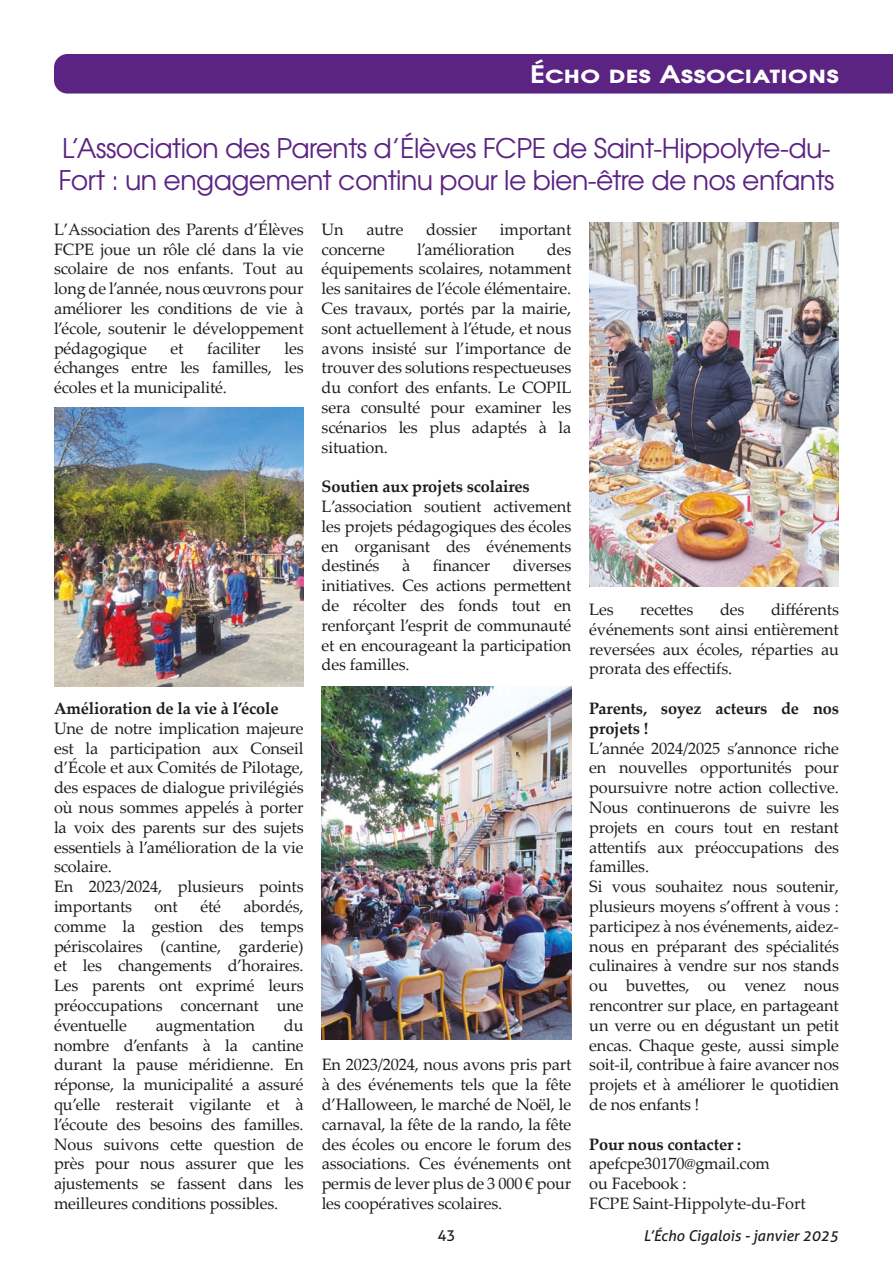
<style>
.page{position:relative;width:893px;height:1263px;background:#fff}
.page>*{position:absolute;margin:0;border:0;box-sizing:border-box;transform-origin:0 0}
.t1{font:27px/32.4px "Te X Gyre Adventor";letter-spacing:-.02em;color:#5c2482}
.t2{font:700 24px "Te X Gyre Adventor";color:#fff;scale:1.2 1}
.t3{font:16.5px/19.8px "Palatino Linotype";letter-spacing:-.01em;color:#1d1d1b;text-align:justify}
.t4{font:700 16.5px/19.8px "Palatino Linotype";letter-spacing:-.01em;color:#1d1d1b}
.t5{font:italic 15px "Aller";color:#1d1d1b}
.t6{font:15px "Aller";color:#1d1d1b}
</style>
<div class="page">
<div style="left:54px;top:54px;width:839px;height:40px;background:#5c2482"></div>
<img style="left:54px;top:408px;width:250px;height:278px">
<img style="left:322px;top:686px;width:249px;height:354px">
<img style="left:589px;top:223px;width:250px;height:364px">
<h2 class="t2" style="left:530px;top:53px;width:259px">Écho des Associations</h2>
<h1 class="t1" style="left:58px;top:130px;width:778px">L’Association des Parents d’Élèves FCPE de Saint-Hippolyte-du-<br>Fort : un engagement continu pour le bien-être de nos enfants</h1>
<p class="t3" style="left:54px;top:219px;width:251px">L’Association des Parents d’Élèves FCPE joue un rôle clé dans la vie scolaire de nos enfants. Tout au long de l’année, nous œuvrons pour améliorer les conditions de vie à l’école, soutenir le développement pédagogique</p>
<p class="t3" style="left:322px;top:219px;width:24px">Un</p>
<p class="t3" style="left:366px;top:219px;width:38px">autre</p>
<p class="t3" style="left:426px;top:219px;width:52px">dossier</p>
<p class="t3" style="left:500px;top:219px;width:73px">important</p>
<p class="t3" style="left:322px;top:238px;width:65px">concerne</p>
<p class="t3" style="left:417px;top:238px;width:99px">l’amélioration</p>
<p class="t3" style="left:322px;top:238px;width:251px;text-indent:225px">des équipements scolaires, notamment les sanitaires de l’école élémentaire.<br>Ces travaux, portés par la mairie, sont actuellement à l’étude, et nous avons insisté sur l’importance de trouver des solutions respectueuses du confort des enfants. Le COPIL sera consulté pour examiner les scénarios les plus adaptés à la situation.</p>
<p class="t4" style="left:322px;top:476px;width:210px">Soutien aux projets scolaires</p>
<p class="t3" style="left:322px;top:496px;width:251px">L’association soutient activement les projets pédagogiques des écoles en organisant des événements destinés</p>
<p class="t3" style="left:171px;top:337px;width:14px">et</p>
<p class="t3" style="left:207px;top:337px;width:55px">faciliter</p>
<p class="t3" style="left:54px;top:337px;width:251px;text-indent:230px">les échanges entre les familles, les écoles et la municipalité.</p>
<p class="t3" style="left:402px;top:555px;width:10px">à</p>
<p class="t3" style="left:433px;top:555px;width:59px">financer</p>
<p class="t3" style="left:322px;top:555px;width:251px;text-indent:191px">diverses initiatives. Ces actions permettent de récolter des fonds tout en renforçant l’esprit de communauté et en encourageant la participation des familles.</p>
<p class="t3" style="left:589px;top:599px;width:251px;text-indent:182px">différents événements sont ainsi entièrement reversées aux écoles, réparties au prorata des effectifs.</p>
<p class="t4" style="left:589px;top:698px;width:251px">Parents, soyez acteurs de nos projets !</p>
<p class="t3" style="left:589px;top:737px;width:251px;text-align:left">L’année 2024/2025 s’annonce riche en nouvelles opportunités pour poursuivre notre action collective.<br>Nous continuerons de suivre les projets en cours tout en restant attentifs aux préoccupations des familles.<br>Si vous souhaitez nous soutenir, plusieurs moyens s’offrent à vous : participez à nos événements, aidez&shy;nous en préparant des spécialités culinaires à vendre sur nos stands ou buvettes, ou venez nous rencontrer sur place, en partageant un verre ou en dégustant un petit encas. Chaque geste, aussi simple soit-il, contribue à faire avancer nos projets et à améliorer le quotidien de nos enfants !</p>
<p class="t4" style="left:589px;top:1133px;width:153px">Pour nous contacter :</p>
<p class="t3" style="left:589px;top:1153px;width:218px;text-align:left">apefcpe30170@gmail.com<br>ou Facebook :<br>FCPE Saint-Hippolyte-du-Fort</p>
<p class="t3" style="left:589px;top:599px;width:26px">Les</p>
<p class="t3" style="left:640px;top:599px;width:55px">recettes</p>
<p class="t3" style="left:720px;top:599px;width:26px">des</p>
<p class="t4" style="left:54px;top:698px;width:226px">Amélioration de la vie à l’école</p>
<p class="t3" style="left:54px;top:717px;width:251px;text-align:left">Une de notre implication majeure est la participation aux Conseil d’École et aux Comités de Pilotage, des espaces de dialogue privilégiés où nous sommes appelés à porter la voix des parents sur des sujets essentiels à l’amélioration de la vie scolaire.<br>En 2023/2024, plusieurs points importants</p>
<p class="t3" style="left:54px;top:896px;width:251px;text-indent:189px">abordés, comme la gestion des temps périscolaires (cantine, garderie) et les changements d’horaires.<br>Les parents ont exprimé leurs préoccupations concernant une éventuelle</p>
<p class="t3" style="left:155px;top:896px;width:25px">ont</p>
<p class="t3" style="left:200px;top:896px;width:22px">été</p>
<p class="t3" style="left:54px;top:1014px;width:251px;text-indent:230px">du nombre d’enfants à la cantine durant la pause méridienne. En réponse, la municipalité a assuré qu’elle resterait vigilante et à l’écoute des besoins des familles.<br>Nous suivons cette question de près pour nous assurer que les ajustements se fassent dans les meilleures conditions possibles.</p>
<p class="t3" style="left:156px;top:1014px;width:101px">augmentation</p>
<p class="t3" style="left:322px;top:1054px;width:251px">En 2023/2024, nous avons pris part à des événements tels que la fête d’Halloween, le marché de Noël, le carnaval, la fête de la rando, la fête des écoles ou encore le forum des associations. Ces événements ont permis de lever plus de 3 000 € pour les coopératives scolaires.</p>
<p class="t6" style="left:437px;top:1225px;width:19px">43</p>
<p class="t5" style="left:644px;top:1226px;width:196px">L’Écho Cigalois - janvier 2025</p>
</div>
